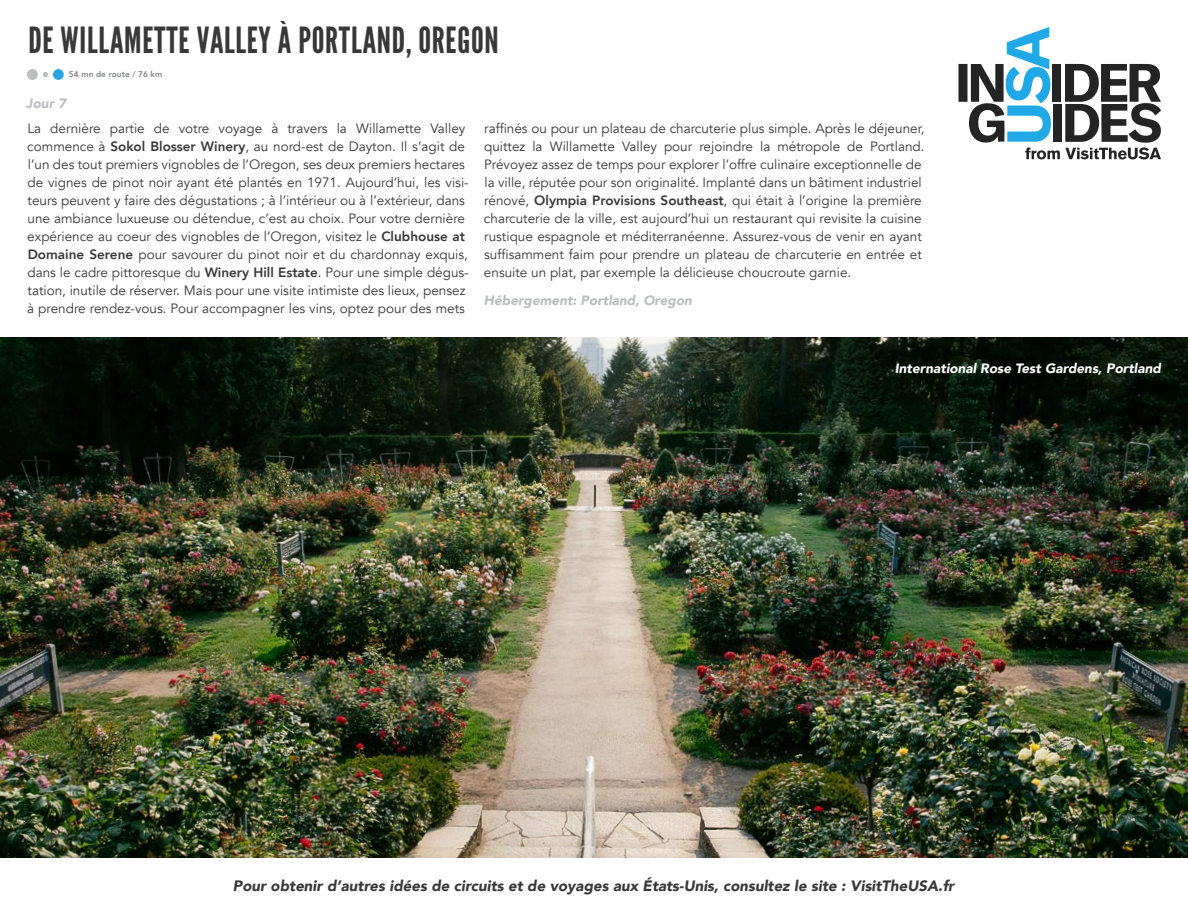
<style>
.page{position:relative;width:1188px;height:918px;background:#fff}
.page>*{position:absolute;margin:0;border:0;box-sizing:border-box;transform-origin:0 0}
.t1{font:36px "League Gothic";letter-spacing:.02em;color:#383839}
.t2{font:italic 900 15px "Avenir";color:#383839}
.t3{font:13.5px/18px "Avenir";color:#383839}
.t4{font:italic 900 13.5px "Avenir";color:#fff}
.t5{font:italic 900 13.5px "Avenir";color:#bcbdc0}
.t6{font:800 8.25px "Avenir";letter-spacing:.01em;color:#808285}
.s1{font-weight:800}
</style>
<div class="page">
<img style="left:0;top:338px;width:1188px;height:520px">
<svg style="left:958px;top:27px;width:203px;height:132px"></svg>
<svg style="left:43px;top:72px;width:5px;height:5px"></svg>
<div style="left:53px;top:69px;width:11px;height:11px;background:#28a7df;border-radius:50%"></div>
<div style="left:27px;top:69px;width:11px;height:11px;background:#bcbdc0;border-radius:50%"></div>
<h1 class="t1" style="left:28px;top:19px;width:472px">DE WILLAMETTE VALLEY À PORTLAND, OREGON</h1>
<p class="t6" style="left:69px;top:68px;width:95px">54 mn de route / 76 km</p>
<p class="t5" style="left:26px;top:92px;width:42px">Jour 7</p>
<p class="t3" style="left:27px;top:120px;width:443px">La dernière partie de votre voyage à travers la Willamette Valley commence à <span class="s1">Sokol Blosser Winery</span>, au nord-est de Dayton. Il s’agit de l’un des tout premiers vignobles de l’Oregon, ses deux premiers hectares de vignes de pinot noir ayant été plantés en 1971. Aujourd’hui, les visi&shy;teurs peuvent y faire des dégustations ; à l’intérieur ou à l’extérieur, dans une ambiance luxueuse ou détendue, c’est au choix. Pour votre dernière expérience au coeur des vignobles de l’Oregon, visitez le <span class="s1">Clubhouse at Domaine Serene</span> pour savourer du pinot noir et du chardonnay exquis, dans le cadre pittoresque du <span class="s1">Winery Hill Estate</span>. Pour une simple dégus&shy;tation, inutile de réserver. Mais pour une visite intimiste des lieux, pensez à prendre rendez-vous. Pour accompagner les vins, optez pour des mets</p>
<p class="t3" style="left:484px;top:120px;width:442px">raffinés ou pour un plateau de charcuterie plus simple. Après le déjeuner, quittez la Willamette Valley pour rejoindre la métropole de Portland.<br>Prévoyez assez de temps pour explorer l’offre culinaire exceptionnelle de la ville, réputée pour son originalité. Implanté dans un bâtiment industriel rénové, <span class="s1">Olympia Provisions Southeast</span>, qui était à l’origine la première charcuterie de la ville, est aujourd’hui un restaurant qui revisite la cuisine rustique espagnole et méditerranéenne. Assurez-vous de venir en ayant suffisamment faim pour prendre un plateau de charcuterie en entrée et ensuite un plat, par exemple la délicieuse choucroute garnie.</p>
<p class="t5" style="left:484px;top:289px;width:210px">Hébergement: Portland, Oregon</p>
<p class="t4" style="left:895px;top:358px;width:268px">International Rose Test Gardens, Portland</p>
<p class="t2" style="left:233px;top:873px;width:723px">Pour obtenir d’autres idées de circuits et de voyages aux États-Unis, consultez le site : VisitTheUSA.fr</p>
</div>
